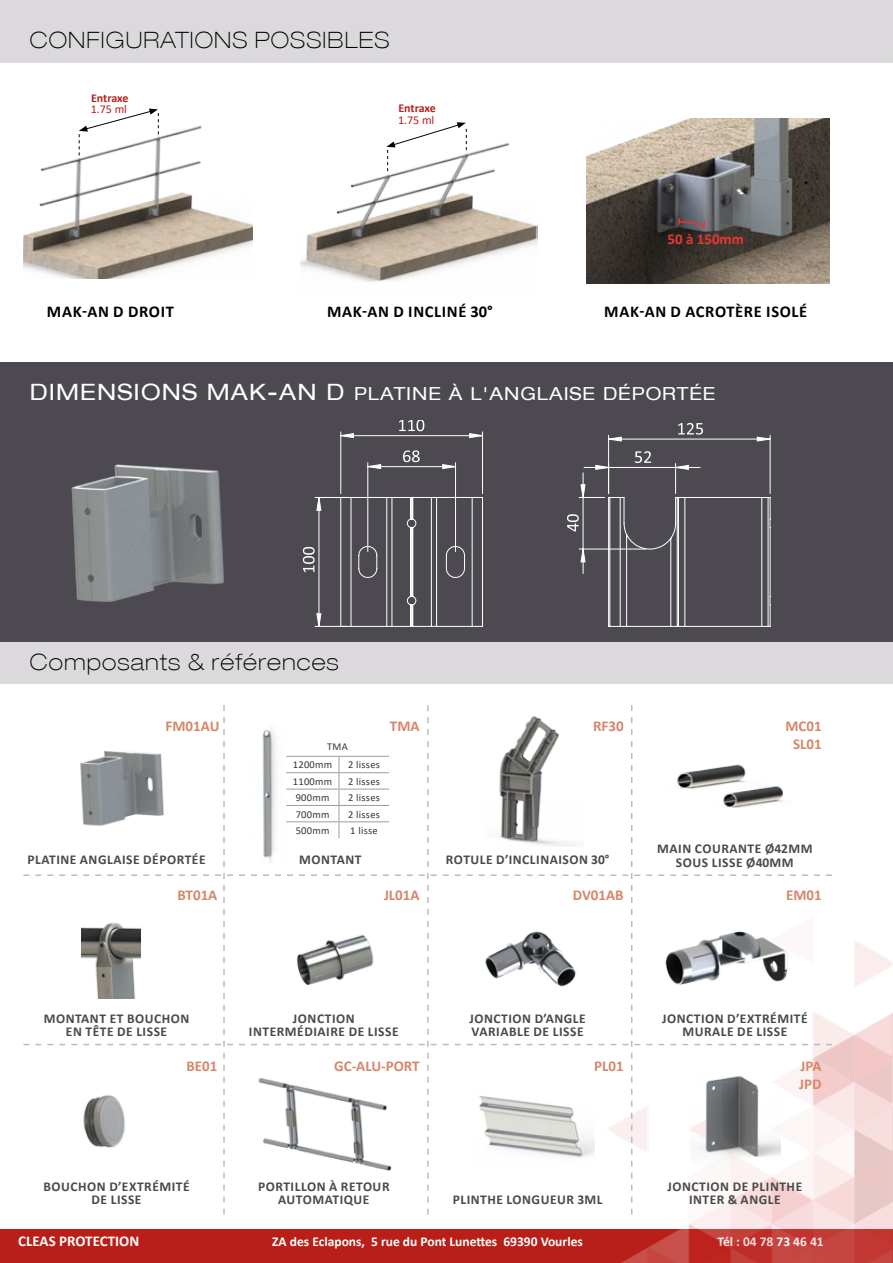
<style>
.page{position:relative;width:893px;height:1263px;background:#fff}
.page>*{position:absolute;margin:0;border:0;box-sizing:border-box;transform-origin:0 0}
.t1{font:100 expanded 22.5px "Helvetica Neue LT Com";letter-spacing:.05em;color:#000}
.t2{font:expanded 18px "Helvetica Neue LT Com";letter-spacing:.05em;color:#fff}
.t3{font:700 16.5px "Calibri";letter-spacing:.04em;color:#000}
.t4{font:700 15px/18px "Calibri";color:#d7866b;text-align:center}
.t5{font:700 15px "Calibri";color:#fff}
.t6{font:700 15px "Calibri";color:#e73635}
.t7{font:700 13.5px/13.5px "Calibri";letter-spacing:.04em;color:#4a4a49;text-align:center}
.t8{font:700 13.5px "Calibri";color:#fff}
.t9{font:700 12px "Calibri";letter-spacing:-.01em;color:#b71f18}
.t10{font:12px "Calibri";color:#b71f18}
.t11{font:10.5px/18.6px "Calibri";letter-spacing:.025em;color:#36353a}
.s1{font-size:22.5px}
</style>
<div class="page">
<div style="left:0;top:1229px;width:893px;height:34px;background:#b71f18"></div>
<div style="left:0;top:362px;width:893px;height:280px;background:#4c4a50"></div>
<img style="left:621px;top:941px;width:272px;height:322px">
<div style="left:0;top:642px;width:893px;height:42px;background:#dbd9dc"></div>
<img style="left:23px;top:125px;width:230px;height:154px">
<img style="left:300px;top:142px;width:238px;height:140px">
<img style="left:586px;top:118px;width:244px;height:165px">
<div style="left:0;top:0;width:893px;height:63px;background:#dbd9dc"></div>
<img style="left:71px;top:464px;width:153px;height:138px">
<svg style="left:303px;top:497px;width:19px;height:130px"></svg>
<svg style="left:340px;top:420px;width:143px;height:49px"></svg>
<hr style="left:315px;top:497px;width:32px;height:1px;background:#fff">
<hr style="left:315px;top:626px;width:32px;height:1px;background:#fff">
<hr style="left:319px;top:497px;width:1px;height:129px;background:#fff">
<hr style="left:340px;top:432px;width:1px;height:62px;background:#fff">
<hr style="left:482px;top:432px;width:1px;height:62px;background:#fff">
<hr style="left:341px;top:435px;width:141px;height:1px;background:#fff">
<hr style="left:367px;top:463px;width:1px;height:89px;background:#fff">
<hr style="left:455px;top:463px;width:1px;height:89px;background:#fff">
<hr style="left:368px;top:466px;width:87px;height:1px;background:#fff">
<svg style="left:340px;top:496px;width:143px;height:131px"></svg>
<svg style="left:567px;top:423px;width:204px;height:204px"></svg>
<svg style="left:79px;top:109px;width:80px;height:46px"></svg>
<svg style="left:386px;top:122px;width:81px;height:49px"></svg>
<svg style="left:23px;top:705px;width:809px;height:509px"></svg>
<svg style="left:677px;top:216px;width:29px;height:14px"></svg>
<h1 class="t1" style="left:30px;top:26px;width:361px">CONFIGURATIONS POSSIBLES</h1>
<p class="t9" style="left:91px;top:89px;width:39px">Entraxe</p>
<p class="t10" style="left:91px;top:101px;width:38px">1.75 ml</p>
<p class="t9" style="left:398px;top:100px;width:39px">Entraxe</p>
<p class="t10" style="left:398px;top:111px;width:38px">1.75 ml</p>
<p class="t6" style="left:667px;top:229px;width:78px">50 à 150mm</p>
<p class="t3" style="left:47px;top:299px;width:128px">MAK-AN D DROIT</p>
<p class="t3" style="left:327px;top:299px;width:167px">MAK-AN D INCLINÉ 30°</p>
<p class="t3" style="left:604px;top:299px;width:204px">MAK-AN D ACROTÈRE ISOLÉ</p>
<h2 class="t2" style="left:30px;top:383px;width:687px"><span class="s1">DIMENSIONS MAK-AN D</span> PLATINE À L'ANGLAISE DÉPORTÉE</h2>
<h1 class="t1" style="left:30px;top:648px;width:310px">Composants &amp; références</h1>
<p class="t4" style="left:166px;top:717px;width:55px">FM01AU</p>
<p class="t4" style="left:785px;top:717px;width:38px">MC01<br>SL01</p>
<p class="t4" style="left:593px;top:717px;width:32px">RF30</p>
<p class="t4" style="left:390px;top:717px;width:31px">TMA</p>
<p class="t11" style="left:293px;top:737px;width:57px;text-indent:34px">TMA<br>1200mm</p>
<p class="t11" style="left:348px;top:755px;width:33px">2 lisses</p>
<p class="t11" style="left:293px;top:772px;width:41px">1100mm</p>
<p class="t11" style="left:348px;top:772px;width:33px">2 lisses</p>
<p class="t11" style="left:296px;top:788px;width:35px">900mm</p>
<p class="t11" style="left:348px;top:788px;width:33px">2 lisses</p>
<p class="t11" style="left:296px;top:804px;width:35px">700mm</p>
<p class="t11" style="left:348px;top:804px;width:33px">2 lisses</p>
<p class="t11" style="left:296px;top:821px;width:35px">500mm</p>
<p class="t11" style="left:350px;top:821px;width:29px">1 lisse</p>
<p class="t7" style="left:28px;top:853px;width:180px">PLATINE ANGLAISE DÉPORTÉE</p>
<p class="t7" style="left:657px;top:842px;width:157px">MAIN COURANTE Ø42MM<br>SOUS LISSE Ø40MM</p>
<p class="t7" style="left:446px;top:853px;width:165px">ROTULE D’INCLINAISON 30°</p>
<p class="t7" style="left:299px;top:853px;width:64px">MONTANT</p>
<p class="t4" style="left:178px;top:886px;width:41px">BT01A</p>
<p class="t4" style="left:384px;top:886px;width:37px">JL01A</p>
<p class="t4" style="left:573px;top:886px;width:52px">DV01AB</p>
<p class="t4" style="left:786px;top:886px;width:37px">EM01</p>
<p class="t7" style="left:44px;top:1011px;width:147px">MONTANT ET BOUCHON<br>EN TÊTE DE LISSE</p>
<p class="t7" style="left:249px;top:1011px;width:151px">JONCTION<br>INTERMÉDIAIRE DE LISSE</p>
<p class="t7" style="left:469px;top:1011px;width:118px;text-align:left">JONCTION D’ANGLE<br>VARIABLE DE LISSE</p>
<p class="t7" style="left:662px;top:1011px;width:147px">JONCTION D’EXTRÉMITÉ<br>MURALE DE LISSE</p>
<p class="t4" style="left:186px;top:1057px;width:32px">BE01</p>
<p class="t4" style="left:334px;top:1057px;width:87px">GC-ALU-PORT</p>
<p class="t4" style="left:594px;top:1057px;width:31px">PL01</p>
<p class="t4" style="left:799px;top:1057px;width:24px;text-align:left">JPA<br>JPD</p>
<p class="t7" style="left:43px;top:1179px;width:148px">BOUCHON D’EXTRÉMITÉ<br>DE LISSE</p>
<p class="t7" style="left:258px;top:1179px;width:133px">PORTILLON À RETOUR<br>AUTOMATIQUE</p>
<p class="t7" style="left:453px;top:1193px;width:151px">PLINTHE LONGUEUR 3ML</p>
<p class="t7" style="left:667px;top:1179px;width:136px">JONCTION DE PLINTHE<br>INTER &amp; ANGLE</p>
<p class="t5" style="left:18px;top:1231px;width:123px">CLEAS PROTECTION</p>
<p class="t8" style="left:272px;top:1232px;width:312px">ZA des Eclapons, 5 rue du Pont Lunettes 69390 Vourles</p>
<p class="t8" style="left:718px;top:1232px;width:108px">Tél : 04 78 73 46 41</p>
</div>
